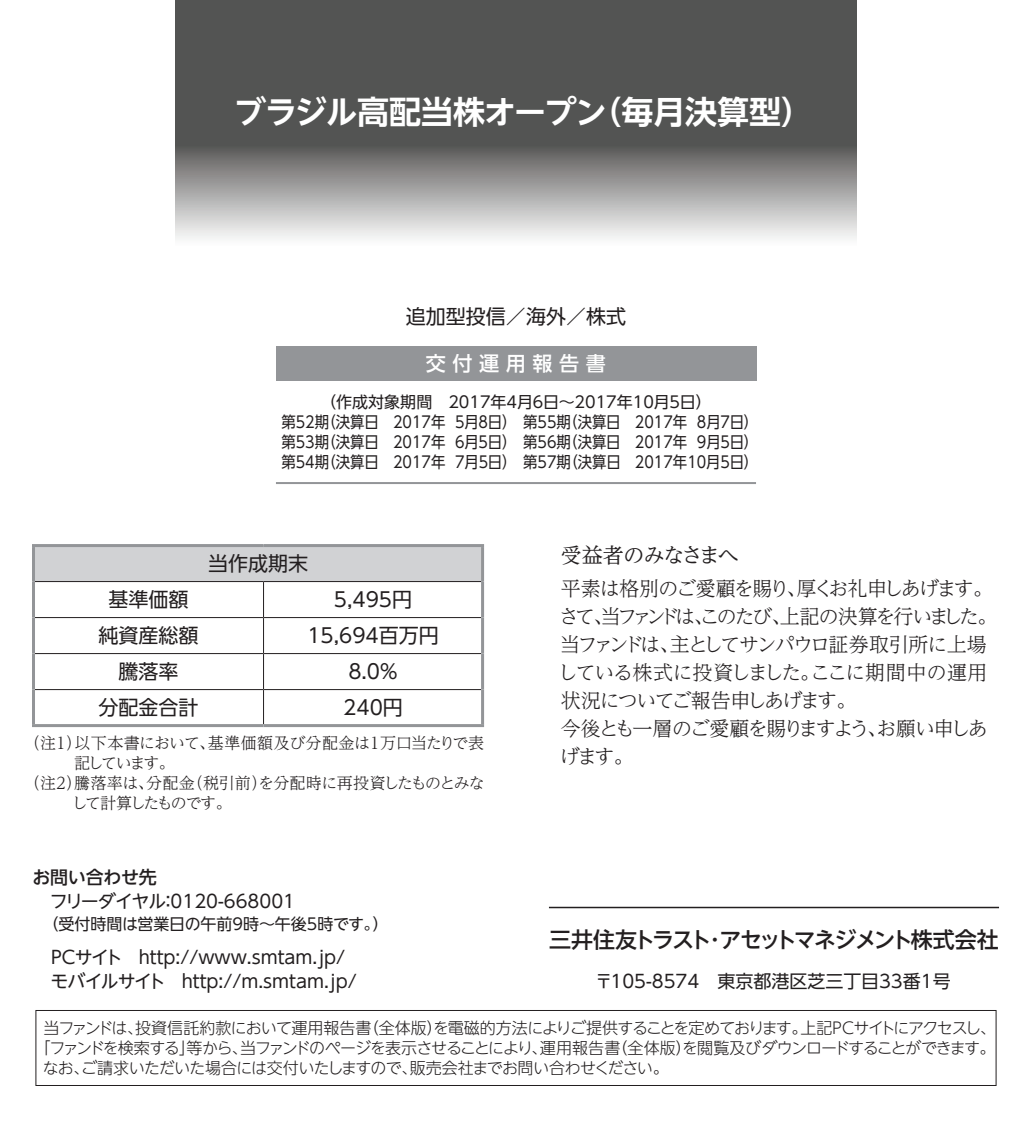
<style>
.page{position:relative;width:1032px;height:1134px;background:#fff}
.page>*{position:absolute;margin:0;border:0;box-sizing:border-box;transform-origin:0 0}
.t1{font:700 32px "UD Shin Go NT Pro De";letter-spacing:-.035em;color:#fff}
.t2{font:700 32px "UD Shin Go NT Pro De";letter-spacing:-.01em;color:#fff}
.t3{font:500 22px "UD Shin Go NT Pro";letter-spacing:-.08em;color:#231f20}
.t4{font:21px "UD Reimin Pro";letter-spacing:-.055em;color:#231f20}
.t5{font:300 20px/28px "UD Reimin Pro";letter-spacing:-.09em;color:#231f20}
.t6{font:20px "UD Shin Go Pro";color:#231f20}
.t7{font:300 20px/28px "UD Reimin Pro";letter-spacing:-.125em;color:#231f20}
.t8{font:300 20px "UD Reimin Pro";letter-spacing:-.07em;color:#231f20}
.t9{font:20px "UD Shin Go NT Pro";color:#231f20}
.t10{font:300 20px "UD Reimin Pro";letter-spacing:.015em;color:#231f20}
.t11{font:500 20px "UD Shin Go NT Pro";letter-spacing:.335em;color:#fff}
.t12{font:18px/24px "UD Shin Go NT Pro";color:#231f20}
.t13{font:500 18px "UD Shin Go NT Pro";letter-spacing:-.02em;color:#231f20}
.t14{font:18px "UD Shin Go NT Pro";letter-spacing:-.09em;color:#231f20}
.t15{font:16px "UD Shin Go NT Pro";color:#231f20;scale:.9 1}
.t16{font:300 16px "UD Shin Go NT Pro";letter-spacing:-.06em;color:#231f20}
.t17{font:16px/20px "UD Shin Go NT Pro";color:#231f20}
.t18{font:300 16px "UD Shin Go NT Pro";letter-spacing:-.04em;color:#231f20}
.t19{font:300 16px "UD Reimin Pro";letter-spacing:-.04em;color:#231f20}
.t20{font:300 16px "UD Shin Go NT Pro";color:#231f20}
.t21{font:300 16px/20px "UD Reimin Pro";letter-spacing:-.105em;color:#231f20}
.t22{font:300 16px "UD Shin Go NT Pro";letter-spacing:-.13em;color:#231f20}
.t23{font:300 16px "UD Shin Go NT Pro";letter-spacing:-.085em;color:#231f20}
.t24{font:300 16px/20px "UD Reimin Pro";letter-spacing:-.13em;color:#231f20}
.t25{font:300 16px "UD Reimin Pro";letter-spacing:.03em;color:#231f20}
.t26{font:300 16px "UD Reimin Pro";letter-spacing:-.06em;color:#231f20}
</style>
<div class="page">
<svg style="left:176px;top:0;width:680px;height:239px;background:#747474"></svg>
<div style="left:35px;top:1010px;width:961px;height:76px;border:1px solid #231f20"></div>
<hr style="left:549px;top:907px;width:450px;height:1px;background:#231f20">
<div style="left:276px;top:346px;width:480px;height:34px;background:#939598"></div>
<hr style="left:276px;top:482px;width:480px;height:2px;background:#939598">
<div style="left:33px;top:546px;width:449px;height:36px;background:#d1d2d4"></div>
<hr style="left:32px;top:544px;width:231px;height:3px;background:#939598">
<hr style="left:263px;top:544px;width:221px;height:3px;background:#939598">
<hr style="left:32px;top:724px;width:231px;height:3px;background:#939598">
<hr style="left:263px;top:724px;width:221px;height:3px;background:#939598">
<hr style="left:35px;top:581px;width:228px;height:1px;background:#231f20">
<hr style="left:263px;top:581px;width:218px;height:1px;background:#231f20">
<hr style="left:263px;top:582px;width:1px;height:35px;background:#231f20">
<hr style="left:35px;top:617px;width:228px;height:1px;background:#231f20">
<hr style="left:263px;top:617px;width:218px;height:1px;background:#231f20">
<hr style="left:263px;top:618px;width:1px;height:35px;background:#231f20">
<hr style="left:35px;top:653px;width:228px;height:1px;background:#231f20">
<hr style="left:263px;top:653px;width:218px;height:1px;background:#231f20">
<hr style="left:263px;top:654px;width:1px;height:35px;background:#231f20">
<hr style="left:35px;top:689px;width:228px;height:1px;background:#231f20">
<hr style="left:263px;top:689px;width:218px;height:1px;background:#231f20">
<hr style="left:263px;top:690px;width:1px;height:34px;background:#231f20">
<hr style="left:32px;top:547px;width:3px;height:34px;background:#939598">
<hr style="left:481px;top:547px;width:3px;height:34px;background:#939598">
<hr style="left:32px;top:581px;width:3px;height:36px;background:#939598">
<hr style="left:481px;top:581px;width:3px;height:36px;background:#939598">
<hr style="left:32px;top:617px;width:3px;height:36px;background:#939598">
<hr style="left:481px;top:617px;width:3px;height:36px;background:#939598">
<hr style="left:32px;top:653px;width:3px;height:36px;background:#939598">
<hr style="left:481px;top:653px;width:3px;height:36px;background:#939598">
<hr style="left:32px;top:689px;width:3px;height:35px;background:#939598">
<hr style="left:481px;top:689px;width:3px;height:35px;background:#939598">
<h1 class="t1" style="left:234px;top:86px;width:374px">ブラジル高配当株オープン</h1>
<h1 class="t2" style="left:589px;top:86px;width:225px">（毎月決算型(</h1>
<p class="t9" style="left:406px;top:300px;width:221px">追加型投信／海外／株式</p>
<p class="t11" style="left:426px;top:347px;width:181px">交付運用報告書</p>
<p class="t17" style="left:697px;top:391px;width:63px;text-indent:-377px">（作成対象期間　2017年4月6日～2017年10月5日(<br>月8 日7 (</p>
<p class="t15" style="left:281px;top:409px;width:184px">第52 （期決算日　2017年</p>
<p class="t15" style="left:455px;top:409px;width:260px">月5 日8 ）　第55 （期決算日　2017年</p>
<p class="t15" style="left:281px;top:429px;width:184px">第53 （期決算日　2017年</p>
<p class="t15" style="left:281px;top:449px;width:184px">第54 （期決算日　2017年</p>
<p class="t15" style="left:455px;top:429px;width:260px">月6 日5 ）　第56 （期決算日　2017年</p>
<p class="t15" style="left:697px;top:429px;width:70px">月9 日5 (</p>
<p class="t15" style="left:455px;top:449px;width:338px">月7 日5 ）　第57 （期決算日　2017年10月 日5 (</p>
<p class="t6" style="left:108px;top:583px;width:81px">基準価額</p>
<p class="t6" style="left:98px;top:619px;width:101px">純資産総額</p>
<p class="t6" style="left:208px;top:547px;width:101px">当作成期末</p>
<p class="t6" style="left:334px;top:583px;width:80px">5,495円</p>
<p class="t6" style="left:307px;top:619px;width:133px">15,694百万円</p>
<h3 class="t4" style="left:561px;top:537px;width:179px">受益者のみなさまへ</h3>
<p class="t8" style="left:561px;top:572px;width:434px">平素は格別のご愛顧を賜り厚くお礼申しあげます。</p>
<p class="t7" style="left:559px;top:573px;width:440px;text-indent:228px">、<br>さて当ファンドはこのたび上記の決算を行いました。</p>
<p class="t5" style="left:593px;top:601px;width:21px">、</p>
<p class="t5" style="left:694px;top:601px;width:21px">、</p>
<p class="t5" style="left:771px;top:601px;width:21px">、</p>
<p class="t5" style="left:670px;top:629px;width:319px">主としてサンパウロ証券取引所に上場</p>
<p class="t5" style="left:560px;top:629px;width:121px">当ファンドは、</p>
<p class="t6" style="left:118px;top:655px;width:61px">騰落率</p>
<p class="t6" style="left:98px;top:691px;width:101px">分配金合計</p>
<p class="t6" style="left:348px;top:655px;width:52px">8.0％</p>
<p class="t6" style="left:343px;top:691px;width:61px">240円</p>
<p class="t24" style="left:74px;top:732px;width:102px;text-indent:-50px">（注1）<br>記しています。</p>
<p class="t25" style="left:208px;top:730px;width:164px">基準価額及び分配金は</p>
<p class="t19" style="left:74px;top:730px;width:142px">以下本書において、</p>
<p class="t26" style="left:380px;top:730px;width:105px">万口当たりで表</p>
<p class="t19" style="left:367px;top:730px;width:17px">１</p>
<p class="t21" style="left:71px;top:772px;width:162px;text-indent:-47px">（注2）<br>して計算したものです。</p>
<p class="t19" style="left:187px;top:770px;width:82px">（税引前）</p>
<p class="t19" style="left:258px;top:770px;width:228px">を分配時に再投資したものとみな</p>
<p class="t19" style="left:146px;top:770px;width:50px">分配金</p>
<p class="t19" style="left:74px;top:770px;width:81px">騰落率は、</p>
<p class="t13" style="left:33px;top:862px;width:126px">お問い合わせ先</p>
<p class="t14" style="left:50px;top:886px;width:118px">フリーダイヤル</p>
<p class="t17" style="left:42px;top:913px;width:348px">（受付時間は営業日の午前9時～午後5時です (。</p>
<p class="t12" style="left:50px;top:944px;width:308px">PCサイト　http://www.smtam.jp/モバイルサイト　http://m.smtam.jp/</p>
<p class="t12" style="left:159px;top:888px;width:137px">：0120-668001</p>
<p class="t5" style="left:558px;top:657px;width:432px">している株式に投資しました。<br>状況についてご報告申しあげます。<br>今後とも一層のご愛顧を賜りますようお願い申しあ</p>
<p class="t10" style="left:810px;top:656px;width:178px">ここに期間中の運用</p>
<p class="t5" style="left:867px;top:713px;width:21px">、</p>
<p class="t5" style="left:560px;top:741px;width:76px">げます。</p>
<h2 class="t3" style="left:549px;top:922px;width:451px">三井住友トラスト･アセットマネジメント株式会社</h2>
<p class="t12" style="left:595px;top:968px;width:357px">〒105-8574　東京都港区芝三丁目33番1号</p>
<p class="t16" style="left:363px;top:1015px;width:446px">（全体版を電磁的方法によりご提供することを定めております。</p>
<p class="t16" style="left:427px;top:1015px;width:17px">）</p>
<p class="t20" style="left:135px;top:1015px;width:238px">投資信託約款において運用報告書</p>
<p class="t16" style="left:43px;top:1015px;width:101px">当ファンドは、</p>
<p class="t22" style="left:800px;top:1015px;width:197px">上記ＰＣサイトにアクセスし、</p>
<p class="t16" style="left:612px;top:1035px;width:385px">（全体版を閲覧及びダウンロードすることができます。</p>
<p class="t16" style="left:240px;top:1035px;width:382px">当ファンドのページを表示させることにより運用報告書</p>
<p class="t23" style="left:35px;top:1035px;width:215px">「ファンドを検索する等から、</p>
<p class="t16" style="left:676px;top:1035px;width:17px">）</p>
<p class="t16" style="left:179px;top:1035px;width:17px">」</p>
<p class="t16" style="left:531px;top:1035px;width:17px">、</p>
<p class="t18" style="left:81px;top:1055px;width:338px">ご請求いただいた場合には交付いたしますので、</p>
<p class="t18" style="left:410px;top:1055px;width:261px">販売会社までお問い合わせください。</p>
<p class="t16" style="left:43px;top:1055px;width:48px">なお、</p>
</div>
